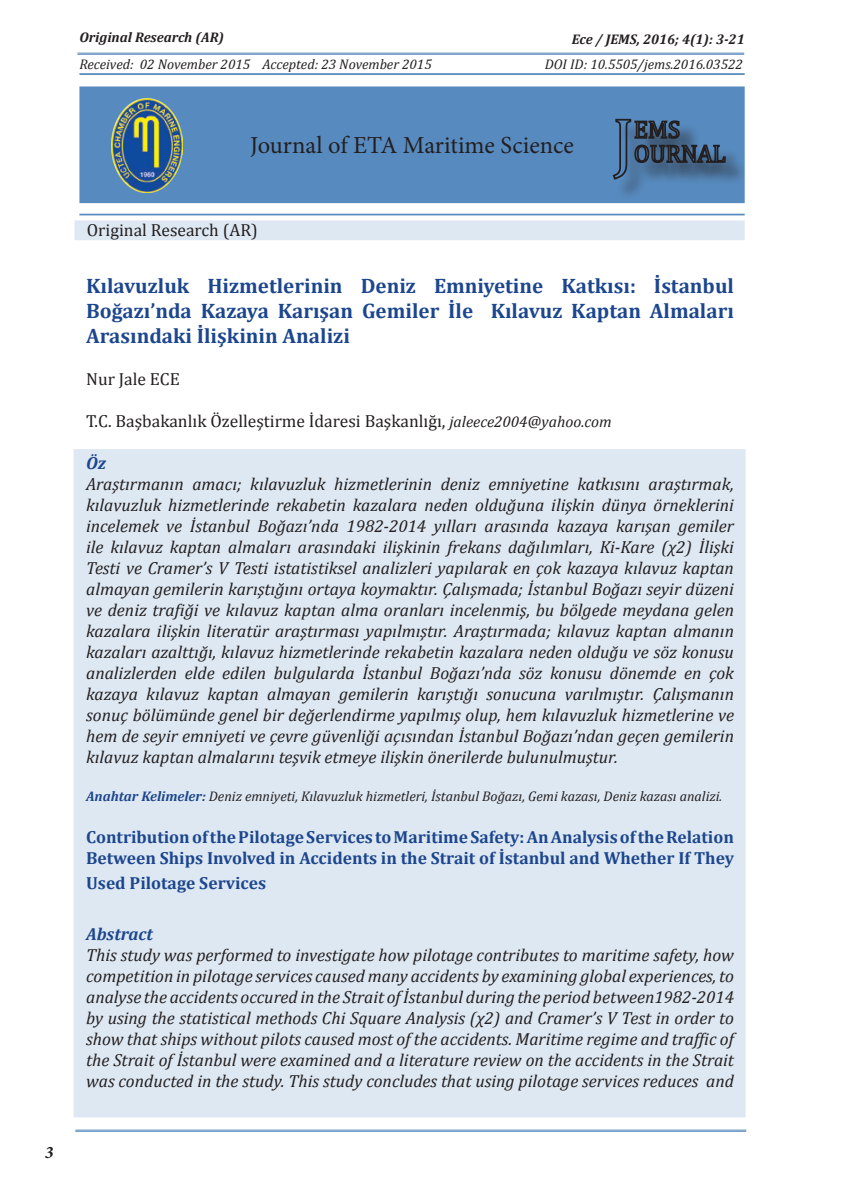
<style>
.page{position:relative;width:844px;height:1191px;background:#fff}
.page>*{position:absolute;margin:0;border:0;box-sizing:border-box;transform-origin:0 0}
.t1{font:24.5px "Minion Pro";color:#231f20}
.t2{font:700 21px/25.2px "Cambria";color:#1c468d;text-align:justify}
.t3{font:italic 17.5px/21px "Cambria";color:#231f20;text-align:justify}
.t4{font:700 17.5px/21px "Cambria";color:#1c468d}
.t5{font:17.5px "Cambria";color:#231f20}
.t6{font:italic 700 17.5px "Cambria";color:#1c468d}
.t7{font:italic 700 17.5px "Minion Pro";color:#231f20}
.t8{font:italic 14px "Cambria";color:#231f20}
.t9{font:italic 700 14px "Cambria";color:#231f20}
.s1{font-style:italic;font-size:15.75px}
.s2{font-weight:700;color:#1c468d}
</style>
<div class="page">
<hr style="left:79px;top:73px;width:665px;height:2px;background:#578abe">
<div style="left:79px;top:86px;width:665px;height:117px;background:#578abe;border:2px solid #578abe"></div>
<hr style="left:79px;top:214px;width:665px;height:1px;background:#578abe">
<div style="left:615px;top:121px;width:132px;height:79px;background:#231f20;opacity:.75"></div>
<svg style="left:612px;top:118px;width:114px;height:63px"></svg>
<img style="left:112px;top:98px;width:70px;height:94px">
<div style="left:74px;top:220px;width:670px;height:20px;background:#dee8f2"></div>
<hr style="left:77px;top:53px;width:667px;height:1px;background:#578abe">
<hr style="left:77px;top:54px;width:667px;height:1px;background:#578abe">
<hr style="left:75px;top:1129px;width:671px;height:1px;background:#578abe">
<hr style="left:75px;top:1131px;width:671px;height:1px;background:#578abe">
<div style="left:74px;top:449px;width:671px;height:668px;background:#dee8f2"></div>
<p class="t7" style="left:45px;top:1140px;width:10px">3</p>
<p class="t9" style="left:79px;top:27px;width:146px">Original Research (AR)</p>
<p class="t9" style="left:572px;top:29px;width:174px">Ece / JEMS, 2016; 4(1): 3-21</p>
<p class="t8" style="left:79px;top:54px;width:354px">Received: 02 November 2015 Accepted: 23 November 2015</p>
<p class="t8" style="left:544px;top:55px;width:199px">DOI ID: 10.5505/jems.2016.03522</p>
<h1 class="t1" style="left:250px;top:128px;width:325px">Journal of ETA Maritime Science</h1>
<p class="t5" style="left:87px;top:220px;width:172px">Original Research (AR)</p>
<p class="t2" style="left:86px;top:272px;width:649px">Kılavuzluk Hizmetlerinin Deniz Emniyetine Katkısı: İstanbul Boğazı’nda Kazaya Karışan Gemiler İle Kılavuz Kaptan Almaları Arasındaki İlişkinin Analizi</p>
<p class="t5" style="left:86px;top:369px;width:95px">Nur Jale ECE</p>
<p class="t5" style="left:86px;top:411px;width:527px">T.C. Başbakanlık Özelleştirme İdaresi Başkanlığı, <span class="s1">jaleece2004@yahoo.com</span></p>
<p class="t6" style="left:86px;top:451px;width:22px">Öz</p>
<p class="t3" style="left:86px;top:473px;width:649px">Araştırmanın amacı; kılavuzluk hizmetlerinin deniz emniyetine katkısını araştırmak, kılavuzluk hizmetlerinde rekabetin kazalara neden olduğuna ilişkin dünya örneklerini incelemek ve İstanbul Boğazı’nda 1982-2014 yılları arasında kazaya karışan gemiler ile kılavuz kaptan almaları arasındaki ilişkinin frekans dağılımları, Ki-Kare (χ2) İlişki Testi ve Cramer’s V Testi istatistiksel analizleri yapılarak en çok kazaya kılavuz kaptan almayan gemilerin karıştığını ortaya koymaktır. Çalışmada; İstanbul Boğazı seyir düzeni ve deniz trafiği ve kılavuz kaptan alma oranları incelenmiş, bu bölgede meydana gelen kazalara ilişkin literatür araştırması yapılmıştır. Araştırmada; kılavuz kaptan almanın kazaları azalttığı, kılavuz hizmetlerinde rekabetin kazalara neden olduğu ve söz konusu analizlerden elde edilen bulgularda İstanbul Boğazı’nda söz konusu dönemde en çok kazaya kılavuz kaptan almayan gemilerin karıştığı sonucuna varılmıştır. Çalışmanın sonuç bölümünde genel bir değerlendirme yapılmış olup, hem kılavuzluk hizmetlerine ve hem de seyir emniyeti ve çevre güvenliği açısından İstanbul Boğazı’ndan geçen gemilerin kılavuz kaptan almalarını teşvik etmeye ilişkin önerilerde bulunulmuştur.</p>
<p class="t8" style="left:86px;top:786px;width:637px"><span class="s2">Anahtar Kelimeler:</span> Deniz emniyeti, Kılavuzluk hizmetleri, İstanbul Boğazı, Gemi kazası, Deniz kazası analizi.</p>
<p class="t4" style="left:86px;top:826px;width:649px">Contribution of the Pilotage Services to Maritime Safety: An Analysis of the Relation<br>Between Ships Involved in Accidents in the Strait of İstanbul and Whether If They</p>
<p class="t4" style="left:86px;top:872px;width:181px">Used Pilotage Services</p>
<p class="t6" style="left:86px;top:921px;width:68px">Abstract</p>
<p class="t3" style="left:86px;top:943px;width:649px">This study was performed to investigate how pilotage contributes to maritime safety, how competition in pilotage services caused many accidents by examining global experiences, to analyse the accidents occured in the Strait of İstanbul during the period between1982-2014 by using the statistical methods Chi Square Analysis (χ2) and Cramer’s V Test in order to show that ships without pilots caused most of the accidents. Maritime regime and traffic of the Strait of İstanbul were examined and a literature review on the accidents in the Strait was conducted in the study. This study concludes that using pilotage services reduces and</p>
</div>
